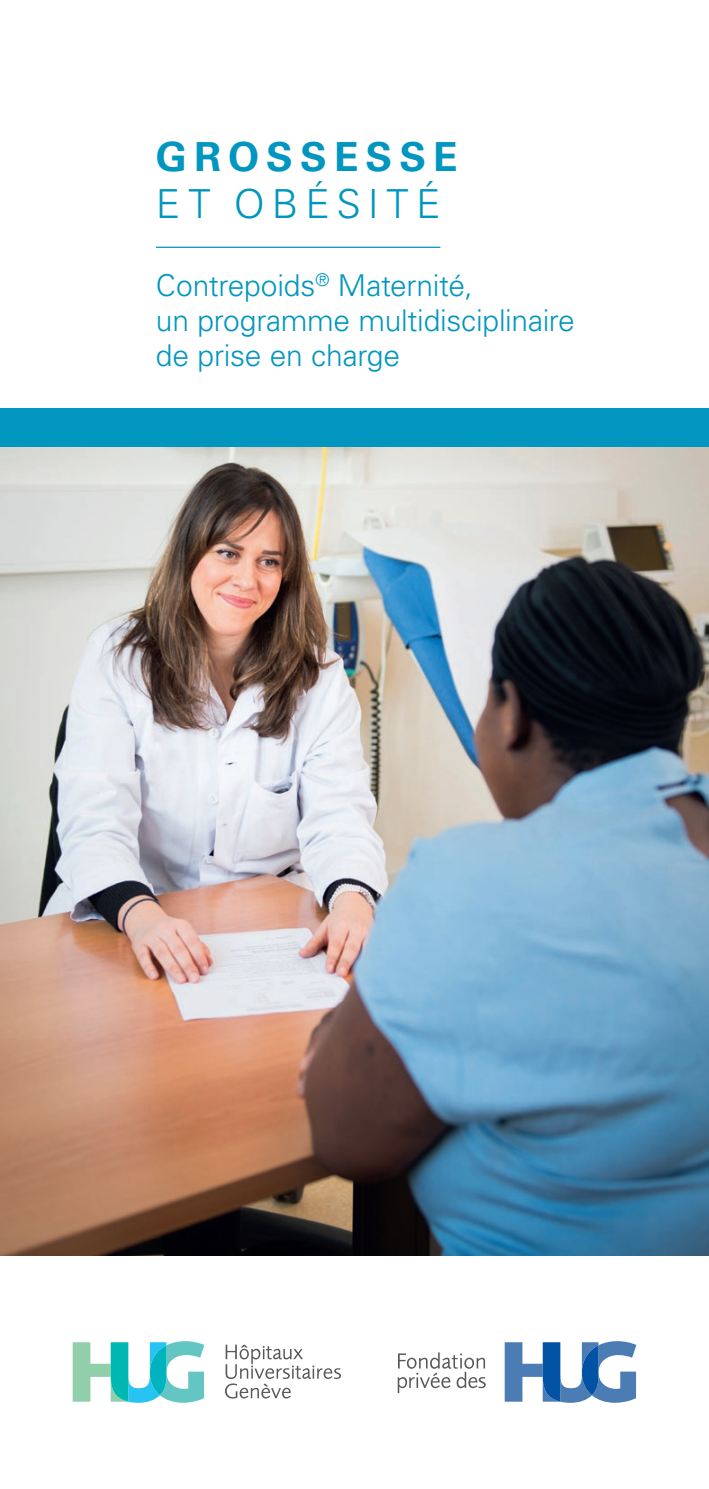
<style>
.page{position:relative;width:709px;height:1489px;background:#fff}
.page>*{position:absolute;margin:0;border:0;box-sizing:border-box;transform-origin:0 0}
.t1{font:700 40px "Univers LT Std";letter-spacing:.175em;color:#0096bf}
.t2{font:300 40px "Univers LT Std";letter-spacing:.175em;color:#0096bf}
.t3{font:300 30px/35px "Univers LT Std";letter-spacing:-.01em;color:#0096bf}
</style>
<div class="page">
<img style="left:0;top:446px;width:709px;height:808px">
<div style="left:0;top:407px;width:709px;height:39px;background:#0096bf"></div>
<hr style="left:156px;top:247px;width:284px;height:1px;background:#0096bf">
<svg style="left:73px;top:1341px;width:131px;height:61px"></svg>
<svg style="left:225px;top:1344px;width:116px;height:54px"></svg>
<svg style="left:398px;top:1352px;width:88px;height:40px"></svg>
<svg style="left:504px;top:1341px;width:132px;height:61px"></svg>
<h1 class="t1" style="left:156px;top:133px;width:303px">GROSSESSE</h1>
<h1 class="t2" style="left:156px;top:180px;width:286px">ET OBÉSITÉ</h1>
<p class="t3" style="left:156px;top:268px;width:420px">Contrepoids<sup>®</sup> Maternité,<br>un programme multidisciplinaire de prise en charge</p>
</div>
